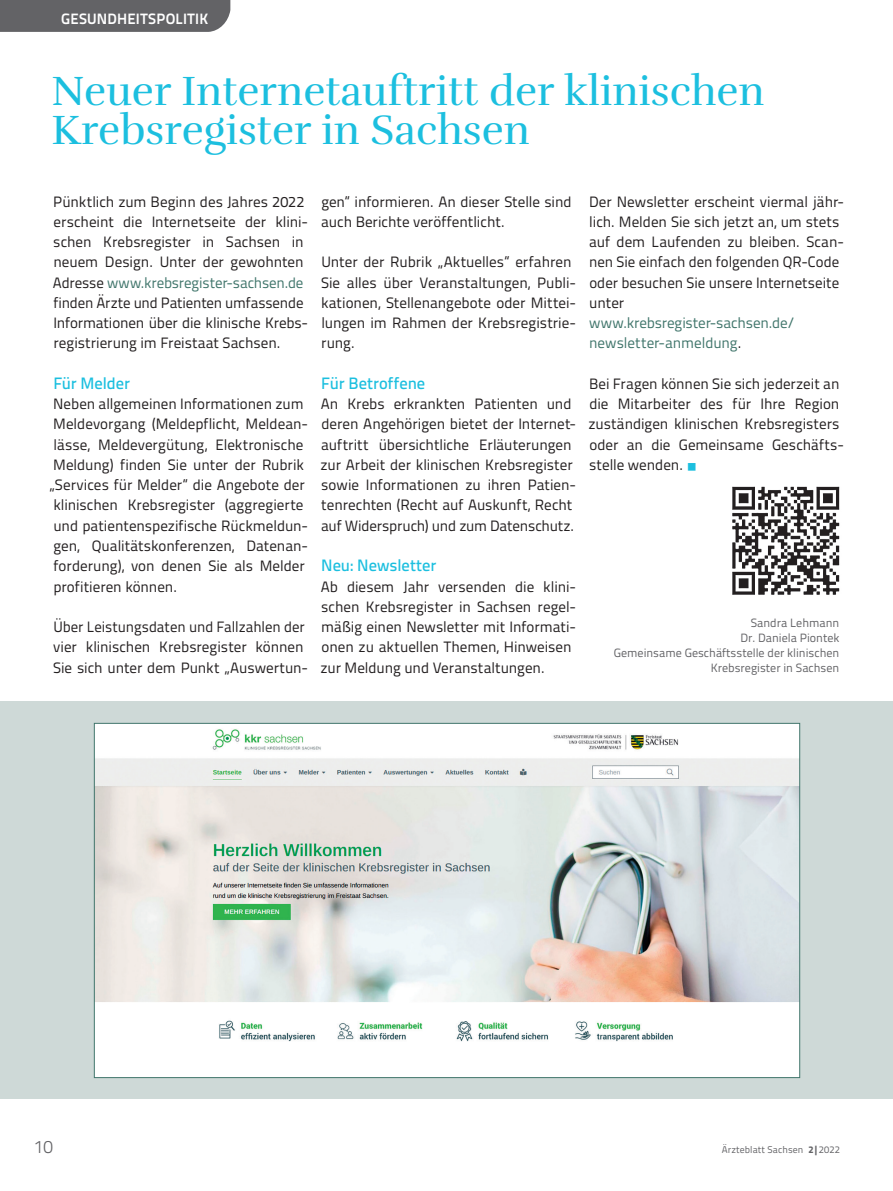
<style>
.page{position:relative;width:893px;height:1191px;background:#fff}
.page>*{position:absolute;margin:0;border:0;box-sizing:border-box;transform-origin:0 0}
.t1{font:42px/39px "Rufina";color:#1cbfdf}
.t2{font:300 18px "Titillium Text";color:#636366}
.t3{font:500 16.5px "Titillium Text";letter-spacing:-.005em;color:#1cbfdf}
.t4{font:15px/20.2px "Titillium Text";color:#231f20}
.t5{font:15px/20.2px "Titillium Text";letter-spacing:-.005em;color:#40756b}
.t6{font:700 15px "Titillium Text";letter-spacing:.015em;color:#fff}
.t7{font:12px/15px "Titillium Text";color:#636366;text-align:right}
.t8{font:9.75px "Titillium Text";letter-spacing:.01em;color:#636366}
.s1{color:#40756b}
.s2{color:#231f20}
.s3{color:#1cbfdf}
.s4{font-weight:800}
</style>
<div class="page">
<div style="left:0;top:702px;width:893px;height:397px;background:#ced9d7"></div>
<div style="left:0;top:0;width:230px;height:32px;background:#636366"></div>
<img style="left:732px;top:486px;width:108px;height:109px">
<img style="left:96px;top:725px;width:702px;height:351px">
<p class="t6" style="left:61px;top:7px;width:149px">GESUNDHEITSPOLITIK</p>
<h1 class="t1" style="left:51px;top:72px;width:715px">Neuer Internetauftritt der klinischen<br>Krebsregister in Sachsen</h1>
<p class="t4" style="left:53px;top:190px;width:257px">Pünktlich zum Beginn des Jahres 2022 erscheint die Internetseite der klini&shy;schen Krebsregister in Sachsen in neuem Design. Unter der gewohnten Adresse <span class="s1">www.krebsregister-sachsen.de </span>finden Ärzte und Patienten umfassende Informationen über die klinische Krebs&shy;registrierung im Freistaat Sachsen.</p>
<p class="t3" style="left:53px;top:371px;width:78px">Für Melder</p>
<p class="t4" style="left:49px;top:393px;width:260px">Neben allgemeinen Informationen zum Meldevorgang (Meldepflicht, Meldean&shy;lässe, Meldevergütung, Elektronische Meldung) finden Sie unter der Rubrik „Services für Melder“ die Angebote der klinischen Krebsregister (aggregierte und patientenspezifische Rückmeldun&shy;gen, Qualitätskonferenzen, Datenan&shy;forderung), von denen Sie als Melder profitieren können.</p>
<p class="t4" style="left:53px;top:616px;width:257px">Über Leistungsdaten und Fallzahlen der vier klinischen Krebsregister können<br>Sie sich unter dem Punkt „Auswertun-</p>
<p class="t4" style="left:321px;top:190px;width:252px">gen“ informieren. An dieser Stelle sind auch Berichte veröffentlicht.</p>
<p class="t4" style="left:321px;top:251px;width:257px">Unter der Rubrik „Aktuelles“ erfahren<br>Sie alles über Veranstaltungen, Publi&shy;kationen, Stellenangebote oder Mittei&shy;lungen im Rahmen der Krebsregistrie&shy;rung.</p>
<p class="t3" style="left:321px;top:371px;width:106px">Für Betroffene</p>
<p class="t4" style="left:320px;top:393px;width:257px">An Krebs erkrankten Patienten und deren Angehörigen bietet der Internet&shy;auftritt übersichtliche Erläuterungen zur Arbeit der klinischen Krebsregister sowie Informationen zu ihren Patien&shy;tenrechten (Recht auf Auskunft, Recht auf Widerspruch) und zum Datenschutz.</p>
<p class="t3" style="left:321px;top:553px;width:117px">Neu: Newsletter</p>
<p class="t4" style="left:320px;top:575px;width:257px">Ab diesem Jahr versenden die klini&shy;schen Krebsregister in Sachsen regel&shy;mäßig einen Newsletter mit Informati&shy;onen zu aktuellen Themen, Hinweisen zur Meldung und Veranstaltungen.</p>
<p class="t4" style="left:589px;top:190px;width:256px">Der Newsletter erscheint viermal jähr&shy;lich. Melden Sie sich jetzt an, um stets auf dem Laufenden zu bleiben. Scan&shy;nen Sie einfach den folgenden QR-Code oder besuchen Sie unsere Internetseite unter</p>
<p class="t5" style="left:589px;top:312px;width:208px">www.krebsregister-sachsen.de/ newsletter-anmeldung<span class="s2">.</span></p>
<p class="t4" style="left:588px;top:373px;width:257px">Bei Fragen können Sie sich jederzeit an die Mitarbeiter des für Ihre Region zuständigen klinischen Krebsregisters oder an die Gemeinsame Geschäfts&shy;stelle wenden. <span class="s3">○</span></p>
<p class="t7" style="left:614px;top:614px;width:227px">Sandra Lehmann<br>Dr. Daniela Piontek<br>Gemeinsame Geschäftsstelle der klinischen<br>Krebsregister in Sachsen</p>
<p class="t2" style="left:34px;top:1133px;width:21px">10</p>
<p class="t8" style="left:722px;top:1142px;width:119px">Ärzteblatt Sachsen <span class="s4">2|</span>2022</p>
</div>
